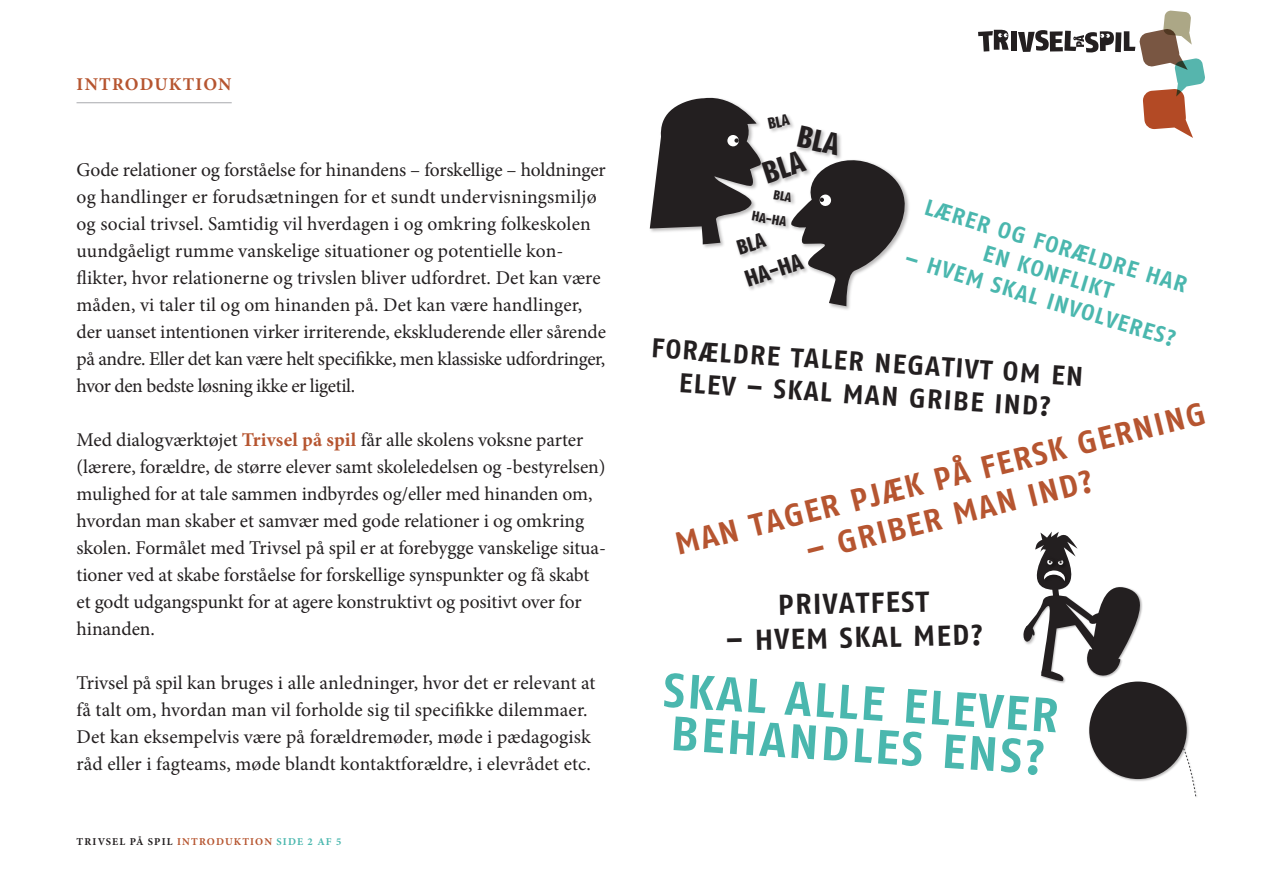
<style>
.page{position:relative;width:1263px;height:893px;background:#fff}
.page>*{position:absolute;margin:0;border:0;box-sizing:border-box;transform-origin:0 0}
.t1{font:700 48px/42.6px "Fago No";color:#4ab7ae}
.t2{font:700 31.65px "Fago No";color:#b65530}
.t3{font:700 28.8px "Fago No";color:#231f20}
.t4{font:700 27.15px/32.5px "Fago No";color:#231f20;text-align:center}
.t5{font:800 23.25px "Fago Co Tf";color:#231f20}
.t6{font:700 22.8px "Fago No";color:#4ab7ae}
._4_Brød{font:19.5px/27px "Minion Pro";letter-spacing:-.005em;color:#231f20}
._2_Trompet{font:700 18px "Minion Pro";letter-spacing:.07em;color:#b65530}
.t7{font:800 13.8px "Fago Co Tf";color:#231f20}
.t8{font:700 10.5px "Minion Pro";letter-spacing:.11em;color:#231f20}
.s1{font-weight:700;color:#b65530}
.s2{color:#b65530}
.s3{color:#4ab7ae}
</style>
<div class="page">
<svg style="left:1191px;top:770px;width:6px;height:27px"></svg>
<img style="left:1089px;top:682px;width:102px;height:99px">
<div style="left:1089px;top:682px;width:98px;height:97px;background:#231f20;border-radius:50%"></div>
<svg style="left:1023px;top:531px;width:121px;height:151px"></svg>
<hr style="left:77px;top:102px;width:155px;height:1px;background:#a8a9ad">
<div style="left:1011px;top:31px;width:5px;height:20px;background:#231f20"></div>
<svg style="left:978px;top:30px;width:31px;height:22px"></svg>
<svg style="left:1018px;top:11px;width:187px;height:127px"></svg>
<svg style="left:650px;top:97px;width:259px;height:209px"></svg>
<p class="_2_Trompet" style="left:77px;top:71px;width:156px">INTRODUKTION</p>
<p class="_4_Brød" style="left:77px;top:157px;width:531px">Gode relationer og forståelse for hinandens – forskellige – holdninger og handlinger er forudsætningen for et sundt undervisningsmiljø og social trivsel. Samtidig vil hverdagen i og omkring folkeskolen uundgåeligt rumme vanskelige situationer og potentielle kon&shy;flikter, hvor relationerne og trivslen bliver udfordret. Det kan være måden, vi taler til og om hinanden på. Det kan være handlinger, der uanset intentionen virker irriterende, ekskluderende eller sårende på andre. Eller det kan være helt specifikke, men klassiske udfordringer, hvor den bedste løsning ikke er ligetil.</p>
<p class="_4_Brød" style="left:77px;top:427px;width:531px">Med dialogværktøjet <span class="s1">Trivsel på spil</span> får alle skolens voksne parter (lærere, forældre, de større elever samt skoleledelsen og -bestyrelsen) mulighed for at tale sammen indbyrdes og/eller med hinanden om, hvordan man skaber et samvær med gode relationer i og omkring skolen. Formålet med Trivsel på spil er at forebygge vanskelige situa&shy;tioner ved at skabe forståelse for forskellige synspunkter og få skabt et godt udgangspunkt for at agere konstruktivt og positivt over for hinanden.</p>
<p class="_4_Brød" style="left:77px;top:670px;width:520px">Trivsel på spil kan bruges i alle anledninger, hvor det er relevant at få talt om, hvordan man vil forholde sig til specifikke dilemmaer.<br>Det kan eksempelvis være på forældremøder, møde i pædagogisk råd eller i fagteams, møde blandt kontaktforældre, i elevrådet etc.</p>
<p class="t8" style="left:77px;top:834px;width:266px">TRIVSEL PÅ SPIL <span class="s2">INTRODUKTION</span> <span class="s3">SIDE 2 AF 5</span></p>
<p class="t6" style="left:929px;top:193px;width:274px;rotate:17deg">LÆRER OG FORÆLDRE HAR</p>
<p class="t7" style="left:753px;top:207px;width:37px;rotate:10deg">HA-HA</p>
<p class="t5" style="left:741px;top:266px;width:61px;rotate:-18deg">HA-HA</p>
<p class="t6" style="left:988px;top:240px;width:136px;rotate:17deg">EN KONFLIKT</p>
<p class="t4" style="left:653px;top:330px;width:434px;rotate:4deg">FORÆLDRE TALER NEGATIVT OM EN<br>ELEV – SKAL MAN GRIBE IND?</p>
<p class="t6" style="left:909px;top:244px;width:284px;rotate:17deg">– HVEM SKAL INVOLVERES?</p>
<p class="t2" style="left:671px;top:527px;width:547px;rotate:-14deg">MAN TAGER PJÆK PÅ FERSK GERNING</p>
<p class="t2" style="left:801px;top:533px;width:297px;rotate:-14deg">– GRIBER MAN IND?</p>
<p class="t3" style="left:778px;top:587px;width:152px;rotate:-1deg">PRIVATFEST</p>
<p class="t3" style="left:725px;top:623px;width:260px;rotate:-1deg">– HVEM SKAL MED?</p>
<p class="t1" style="left:665px;top:667px;width:397px;rotate:4deg">SKAL ALLE ELEVER<br>BEHANDLES ENS?</p>
</div>
